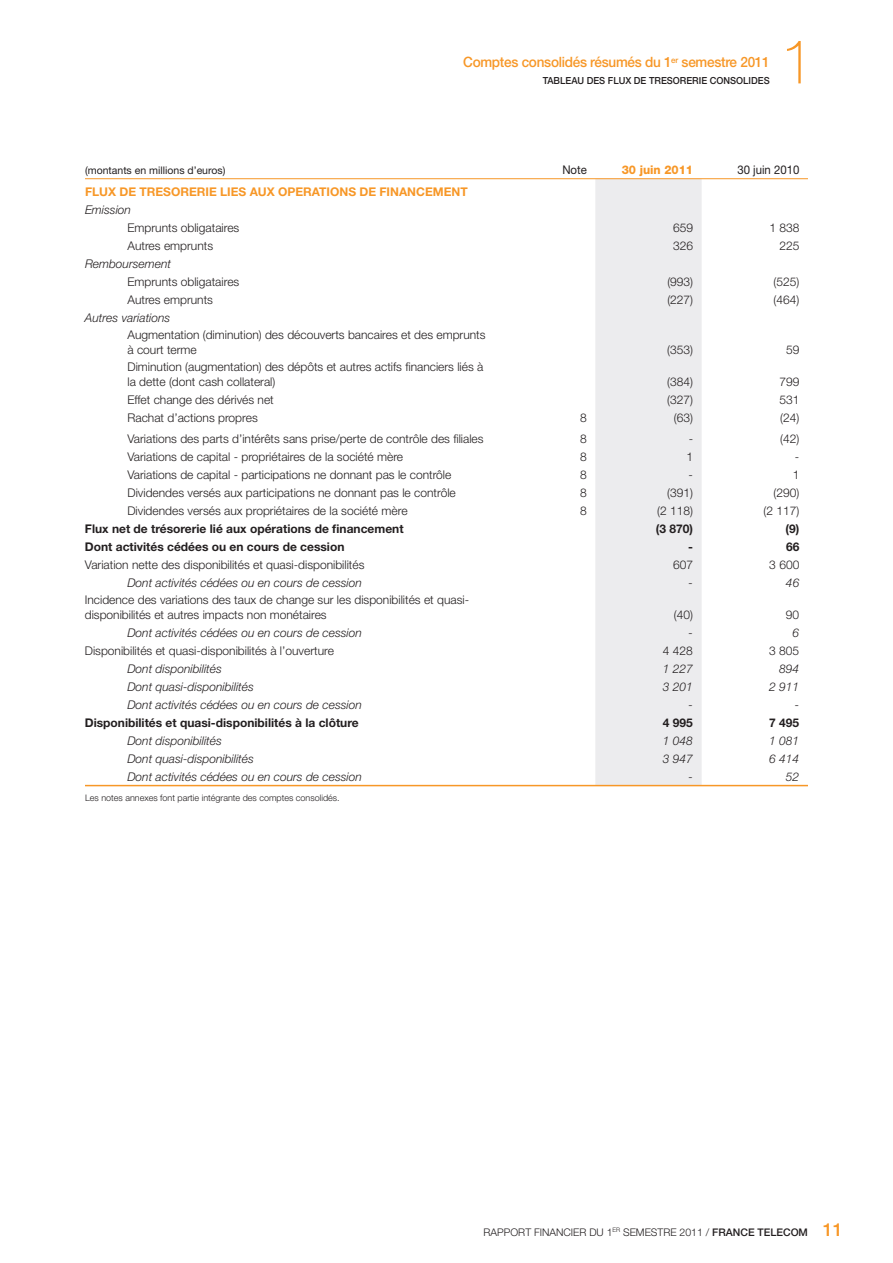
<style>
.page{position:relative;width:893px;height:1263px;background:#fff}
.page>*{position:absolute;margin:0;border:0;box-sizing:border-box;transform-origin:0 0}
.t1{font:100 61.5px "Helvetica Neue LT Std";color:#f79727}
.t2{font:500 14.25px "Helvetica Neue LT Std";letter-spacing:-.02em;color:#f79727;scale:.95 1}
.t3{font:300 12px/15px "Helvetica Neue LT Std";color:#231f20}
.t4{font:italic 300 12px "Helvetica Neue LT Std";color:#231f20}
.t5{font:700 12px "Helvetica Neue LT Std";color:#231f20}
.t6{font:700 12px "Helvetica Neue LT Std";color:#f79727}
.t7{font:12px "Helvetica Neue LT Std";color:#231f20;scale:.95 1}
.t8{font:800 12px "Helvetica Neue LT Std";color:#f79727;scale:.95 1}
.t9{font:300 10.5px "Helvetica Neue LT Std";color:#231f20}
.t10{font:10.5px "Helvetica Neue LT Std";color:#231f20}
.t11{font:500 9.75px "Helvetica Neue LT Std";color:#231f20;scale:.95 1}
.t12{font:300 9px "Helvetica Neue LT Std";color:#231f20}
.s1{font-weight:500}
.s2{font-weight:500;font-size:18px;color:#f79727}
</style>
<div class="page">
<div style="left:595px;top:179px;width:107px;height:606px;background:#ececee"></div>
<hr style="left:85px;top:178px;width:723px;height:1px;background:#f79727">
<hr style="left:85px;top:785px;width:723px;height:1px;background:#f79727">
<p class="t2" style="left:463px;top:57px;width:324px">Comptes consolidés résumés du 1<sup>er</sup> semestre 2011</p>
<p class="t11" style="left:543px;top:77px;width:240px">TABLEAU DES FLUX DE TRESORERIE CONSOLIDES</p>
<h1 class="t1" style="left:780px;top:39px;width:36px">1</h1>
<p class="t10" style="left:85px;top:167px;width:142px">(montants en millions d’euros)</p>
<p class="t7" style="left:562px;top:166px;width:27px">Note</p>
<p class="t8" style="left:622px;top:166px;width:77px">30 juin 2011</p>
<p class="t7" style="left:737px;top:166px;width:67px">30 juin 2010</p>
<p class="t6" style="left:85px;top:187px;width:384px">FLUX DE TRESORERIE LIES AUX OPERATIONS DE FINANCEMENT</p>
<p class="t4" style="left:85px;top:205px;width:47px">Emission</p>
<p class="t3" style="left:128px;top:221px;width:113px">Emprunts obligataires</p>
<p class="t3" style="left:673px;top:221px;width:22px">659</p>
<p class="t3" style="left:769px;top:221px;width:32px">1 838</p>
<p class="t3" style="left:128px;top:239px;width:87px">Autres emprunts</p>
<p class="t3" style="left:673px;top:239px;width:22px">326</p>
<p class="t3" style="left:779px;top:239px;width:22px">225</p>
<p class="t4" style="left:85px;top:259px;width:88px">Remboursement</p>
<p class="t3" style="left:128px;top:275px;width:113px">Emprunts obligataires</p>
<p class="t3" style="left:667px;top:275px;width:27px">(993)</p>
<p class="t3" style="left:774px;top:275px;width:27px">(525)</p>
<p class="t3" style="left:128px;top:293px;width:87px">Autres emprunts</p>
<p class="t3" style="left:667px;top:293px;width:27px">(227)</p>
<p class="t3" style="left:774px;top:293px;width:27px">(464)</p>
<p class="t4" style="left:85px;top:313px;width:87px">Autres variations</p>
<p class="t3" style="left:127px;top:328px;width:360px">Augmentation (diminution) des découverts bancaires et des emprunts à court terme</p>
<p class="t3" style="left:667px;top:343px;width:27px">(353)</p>
<p class="t3" style="left:786px;top:343px;width:15px">59</p>
<p class="t3" style="left:127px;top:360px;width:357px">Diminution (augmentation) des dépôts et autres actifs financiers liés à la dette (dont cash collateral)</p>
<p class="t3" style="left:667px;top:375px;width:27px">(384)</p>
<p class="t3" style="left:779px;top:375px;width:22px">799</p>
<p class="t3" style="left:127px;top:393px;width:148px">Effet change des dérivés net</p>
<p class="t3" style="left:667px;top:393px;width:27px">(327)</p>
<p class="t3" style="left:779px;top:393px;width:22px">531</p>
<p class="t3" style="left:127px;top:411px;width:132px">Rachat d’actions propres</p>
<p class="t3" style="left:580px;top:411px;width:8px">8</p>
<p class="t3" style="left:674px;top:411px;width:21px">(63)</p>
<p class="t3" style="left:780px;top:411px;width:21px">(24)</p>
<p class="t3" style="left:127px;top:433px;width:358px">Variations des parts d’intérêts sans prise/perte de contrôle des filiales</p>
<p class="t3" style="left:580px;top:433px;width:8px">8</p>
<p class="t3" style="left:689px;top:433px;width:6px">-</p>
<p class="t3" style="left:780px;top:433px;width:21px">(42)</p>
<p class="t3" style="left:127px;top:451px;width:277px">Variations de capital - propriétaires de la société mère</p>
<p class="t3" style="left:580px;top:451px;width:8px">8</p>
<p class="t3" style="left:686px;top:451px;width:8px">1</p>
<p class="t3" style="left:795px;top:451px;width:6px">-</p>
<p class="t3" style="left:127px;top:469px;width:325px">Variations de capital - participations ne donnant pas le contrôle</p>
<p class="t3" style="left:580px;top:469px;width:8px">8</p>
<p class="t3" style="left:689px;top:469px;width:6px">-</p>
<p class="t3" style="left:793px;top:469px;width:8px">1</p>
<p class="t3" style="left:127px;top:487px;width:330px">Dividendes versés aux participations ne donnant pas le contrôle</p>
<p class="t3" style="left:580px;top:487px;width:8px">8</p>
<p class="t3" style="left:667px;top:487px;width:27px">(391)</p>
<p class="t3" style="left:773px;top:487px;width:27px">(290)</p>
<p class="t3" style="left:127px;top:505px;width:282px">Dividendes versés aux propriétaires de la société mère</p>
<p class="t3" style="left:580px;top:505px;width:8px">8</p>
<p class="t3" style="left:657px;top:505px;width:37px">(2 118)</p>
<p class="t3" style="left:763px;top:505px;width:37px">(2 117)</p>
<p class="t5" style="left:85px;top:525px;width:320px">Flux net de trésorerie lié aux opérations de financement</p>
<p class="t5" style="left:656px;top:525px;width:39px">(3 870)</p>
<p class="t5" style="left:785px;top:525px;width:15px">(9)</p>
<p class="t5" style="left:85px;top:543px;width:261px">Dont activités cédées ou en cours de cession</p>
<p class="t5" style="left:688px;top:543px;width:6px">-</p>
<p class="t5" style="left:786px;top:543px;width:15px">66</p>
<p class="t3" style="left:85px;top:559px;width:281px">Variation nette des disponibilités et quasi-disponibilités</p>
<p class="t3" style="left:673px;top:559px;width:22px">607</p>
<p class="t3" style="left:769px;top:559px;width:32px">3 600</p>
<p class="t4" style="left:127px;top:579px;width:236px">Dont activités cédées ou en cours de cession</p>
<p class="t4" style="left:688px;top:579px;width:6px">-</p>
<p class="t4" style="left:786px;top:579px;width:15px">46</p>
<p class="t3" style="left:85px;top:594px;width:386px">Incidence des variations des taux de change sur les disponibilités et quasi&shy;disponibilités et autres impacts non monétaires</p>
<p class="t3" style="left:674px;top:609px;width:21px">(40)</p>
<p class="t3" style="left:786px;top:609px;width:15px">90</p>
<p class="t4" style="left:127px;top:629px;width:236px">Dont activités cédées ou en cours de cession</p>
<p class="t4" style="left:688px;top:629px;width:6px">-</p>
<p class="t4" style="left:792px;top:629px;width:8px">6</p>
<p class="t3" style="left:85px;top:645px;width:251px">Disponibilités et quasi-disponibilités à l’ouverture</p>
<p class="t3" style="left:663px;top:645px;width:32px">4 428</p>
<p class="t3" style="left:769px;top:645px;width:32px">3 805</p>
<p class="t4" style="left:127px;top:665px;width:96px">Dont disponibilités</p>
<p class="t4" style="left:663px;top:665px;width:32px">1 227</p>
<p class="t4" style="left:779px;top:665px;width:22px">894</p>
<p class="t4" style="left:127px;top:683px;width:128px">Dont quasi-disponibilités</p>
<p class="t4" style="left:663px;top:683px;width:32px">3 201</p>
<p class="t4" style="left:769px;top:683px;width:32px">2 911</p>
<p class="t4" style="left:127px;top:701px;width:236px">Dont activités cédées ou en cours de cession</p>
<p class="t4" style="left:688px;top:701px;width:6px">-</p>
<p class="t4" style="left:795px;top:701px;width:6px">-</p>
<p class="t5" style="left:85px;top:719px;width:275px">Disponibilités et quasi-disponibilités à la clôture</p>
<p class="t5" style="left:663px;top:719px;width:32px">4 995</p>
<p class="t5" style="left:769px;top:719px;width:32px">7 495</p>
<p class="t4" style="left:127px;top:737px;width:96px">Dont disponibilités</p>
<p class="t4" style="left:663px;top:737px;width:32px">1 048</p>
<p class="t4" style="left:769px;top:737px;width:32px">1 081</p>
<p class="t4" style="left:127px;top:755px;width:128px">Dont quasi-disponibilités</p>
<p class="t4" style="left:663px;top:755px;width:32px">3 947</p>
<p class="t4" style="left:769px;top:755px;width:32px">6 414</p>
<p class="t4" style="left:127px;top:773px;width:236px">Dont activités cédées ou en cours de cession</p>
<p class="t4" style="left:688px;top:773px;width:6px">-</p>
<p class="t4" style="left:786px;top:773px;width:15px">52</p>
<p class="t12" style="left:85px;top:794px;width:256px">Les notes annexes font partie intégrante des comptes consolidés.</p>
<p class="t9" style="left:484px;top:1228px;width:361px">RAPPORT FINANCIER DU 1<sup>ER</sup> SEMESTRE 2011 / <span class="s1">FRANCE TELECOM</span> <span class="s2">11</span></p>
</div>
